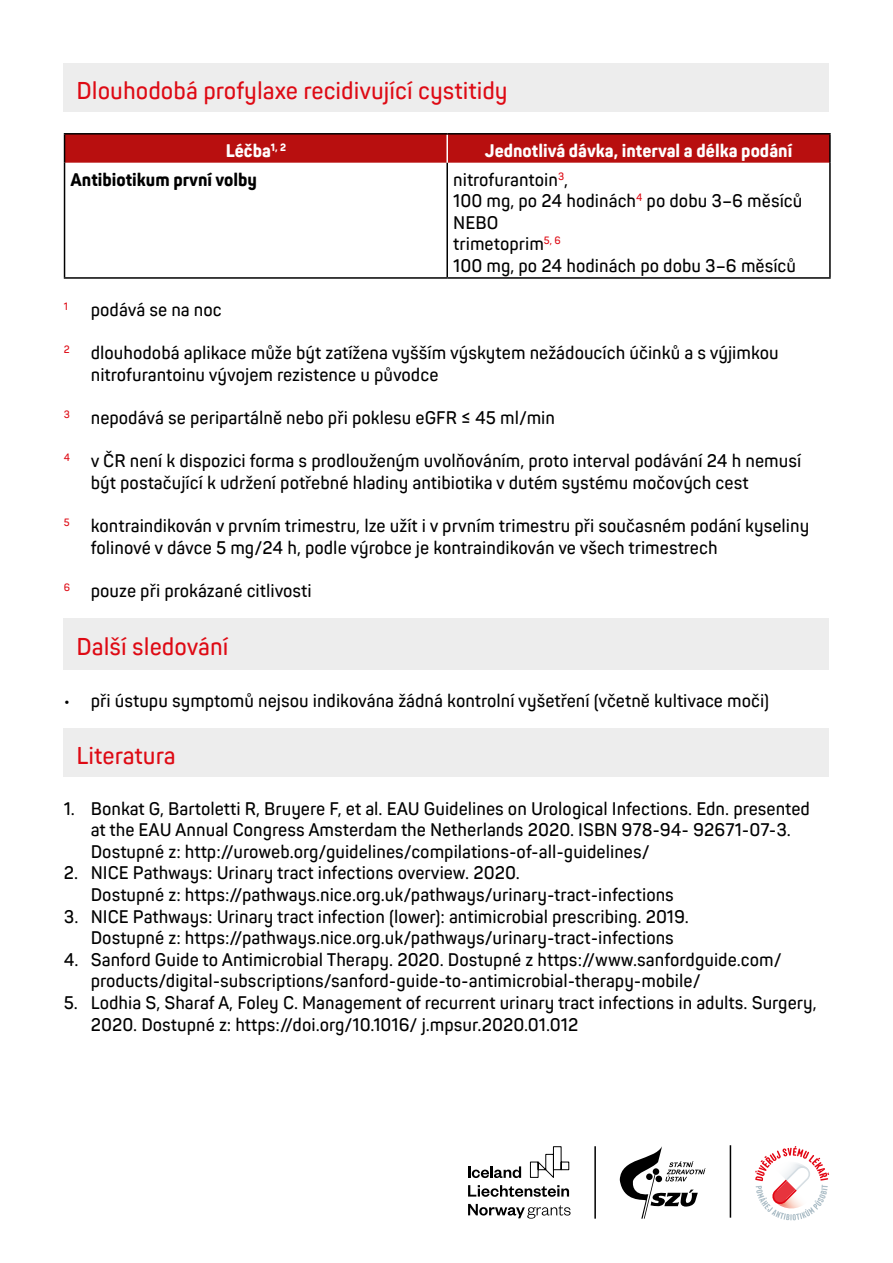
<style>
.page{position:relative;width:893px;height:1263px;background:#fff}
.page>*{position:absolute;margin:0;border:0;box-sizing:border-box;transform-origin:0 0}
.t1{font:600 24px "Panton Narrow";color:#de0a14}
.t2{font:600 18px/21.6px "Panton Narrow";color:#000}
.t3{font:800 18px "Panton Narrow";color:#fff}
.t4{font:800 18px "Panton Narrow";color:#000}
.t5{font:600 10.5px "Panton Narrow";color:#de0a14}
</style>
<div class="page">
<hr style="left:594px;top:1146px;width:2px;height:73px;background:#000">
<svg style="left:529px;top:1146px;width:41px;height:32px"></svg>
<svg style="left:468px;top:1166px;width:53px;height:12px"></svg>
<svg style="left:468px;top:1185px;width:101px;height:12px"></svg>
<svg style="left:468px;top:1204px;width:102px;height:15px"></svg>
<svg style="left:620px;top:1146px;width:86px;height:73px"></svg>
<svg style="left:755px;top:1146px;width:74px;height:74px"></svg>
<hr style="left:730px;top:1145px;width:1px;height:73px;background:#000">
<div style="left:64px;top:64px;width:765px;height:48px;background:#ededed"></div>
<hr style="left:64px;top:163px;width:1px;height:114px;background:#000">
<hr style="left:446px;top:163px;width:2px;height:114px;background:#000">
<hr style="left:829px;top:163px;width:2px;height:114px;background:#000">
<hr style="left:64px;top:277px;width:383px;height:2px;background:#000">
<hr style="left:447px;top:277px;width:384px;height:2px;background:#000">
<hr style="left:64px;top:133px;width:383px;height:2px;background:#000">
<div style="left:64px;top:134px;width:765px;height:29px;background:#b80f0f"></div>
<hr style="left:447px;top:133px;width:384px;height:2px;background:#000">
<hr style="left:829px;top:135px;width:2px;height:28px;background:#000">
<div style="left:64px;top:618px;width:765px;height:51px;background:#ededed"></div>
<div style="left:64px;top:728px;width:765px;height:48px;background:#ededed"></div>
<h1 class="t1" style="left:77px;top:76px;width:433px">Dlouhodobá profylaxe recidivující cystitidy</h1>
<p class="t3" style="left:226px;top:139px;width:62px">Léčba<sup>1,</sup> <sup>2</sup></p>
<p class="t3" style="left:485px;top:139px;width:309px">Jednotlivá dávka, interval a délka podání</p>
<p class="t4" style="left:71px;top:168px;width:188px">Antibiotikum první volby</p>
<p class="t2" style="left:453px;top:168px;width:351px">nitrofurantoin<sup>3</sup>,<br>100 mg, po 24 hodinách<sup>4</sup> po dobu 3–6 měsíců<br>NEBO<br>trimetoprim<sup>5,</sup> <sup>6<br></sup>100 mg, po 24 hodinách po dobu 3–6 měsíců</p>
<p class="t5" style="left:64px;top:300px;width:6px">1</p>
<p class="t2" style="left:91px;top:299px;width:133px">podává se na noc</p>
<p class="t2" style="left:91px;top:342px;width:690px;text-indent:-27px"><sup>2</sup> dlouhodobá aplikace může být zatížena vyšším výskytem nežádoucích účinků a s výjimkou nitrofurantoinu vývojem rezistence u původce</p>
<p class="t2" style="left:64px;top:407px;width:493px"><sup>3</sup> nepodává se peripartálně nebo při poklesu eGFR ≤ 45 ml/min</p>
<p class="t2" style="left:91px;top:450px;width:712px;text-indent:-27px"><sup>4</sup> v ČR není k dispozici forma s prodlouženým uvolňováním, proto interval podávání 24 h nemusí být postačující k udržení potřebné hladiny antibiotika v dutém systému močových cest</p>
<p class="t2" style="left:91px;top:515px;width:720px;text-indent:-27px"><sup>5</sup> kontraindikován v prvním trimestru, lze užít i v prvním trimestru při současném podání kyseliny folinové v dávce 5 mg/24 h, podle výrobce je kontraindikován ve všech trimestrech</p>
<p class="t2" style="left:64px;top:579px;width:249px"><sup>6</sup> pouze při prokázané citlivosti</p>
<h1 class="t1" style="left:77px;top:631px;width:153px">Další sledování</h1>
<p class="t2" style="left:64px;top:690px;width:707px">• při ústupu symptomů nejsou indikována žádná kontrolní vyšetření (včetně kultivace moči)</p>
<h1 class="t1" style="left:77px;top:740px;width:101px">Literatura</h1>
<p class="t2" style="left:91px;top:797px;width:721px;text-indent:-27px">1. Bonkat G, Bartoletti R, Bruyere F, et al. EAU Guidelines on Urological Infections. Edn. presented at the EAU Annual Congress Amsterdam the Netherlands 2020. ISBN 978-94- 92671-07-3.<br>Dostupné z: http://uroweb.org/guidelines/compilations-of-all-guidelines/</p>
<p class="t2" style="left:91px;top:862px;width:585px;text-indent:-27px">2. NICE Pathways: Urinary tract infections overview. 2020.<br>Dostupné z: https://pathways.nice.org.uk/pathways/urinary-tract-infections</p>
<p class="t2" style="left:91px;top:905px;width:600px;text-indent:-27px">3. NICE Pathways: Urinary tract infection (lower): antimicrobial prescribing. 2019.<br>Dostupné z: https://pathways.nice.org.uk/pathways/urinary-tract-infections</p>
<p class="t2" style="left:91px;top:948px;width:692px;text-indent:-27px">4. Sanford Guide to Antimicrobial Therapy. 2020. Dostupné z https://www.sanfordguide.com/ products/digital-subscriptions/sanford-guide-to-antimicrobial-therapy-mobile/</p>
<p class="t2" style="left:91px;top:992px;width:727px;text-indent:-27px">5. Lodhia S, Sharaf A, Foley C. Management of recurrent urinary tract infections in adults. Surgery,<br>2020. Dostupné z: https://doi.org/10.1016/ j.mpsur.2020.01.012</p>
</div>
